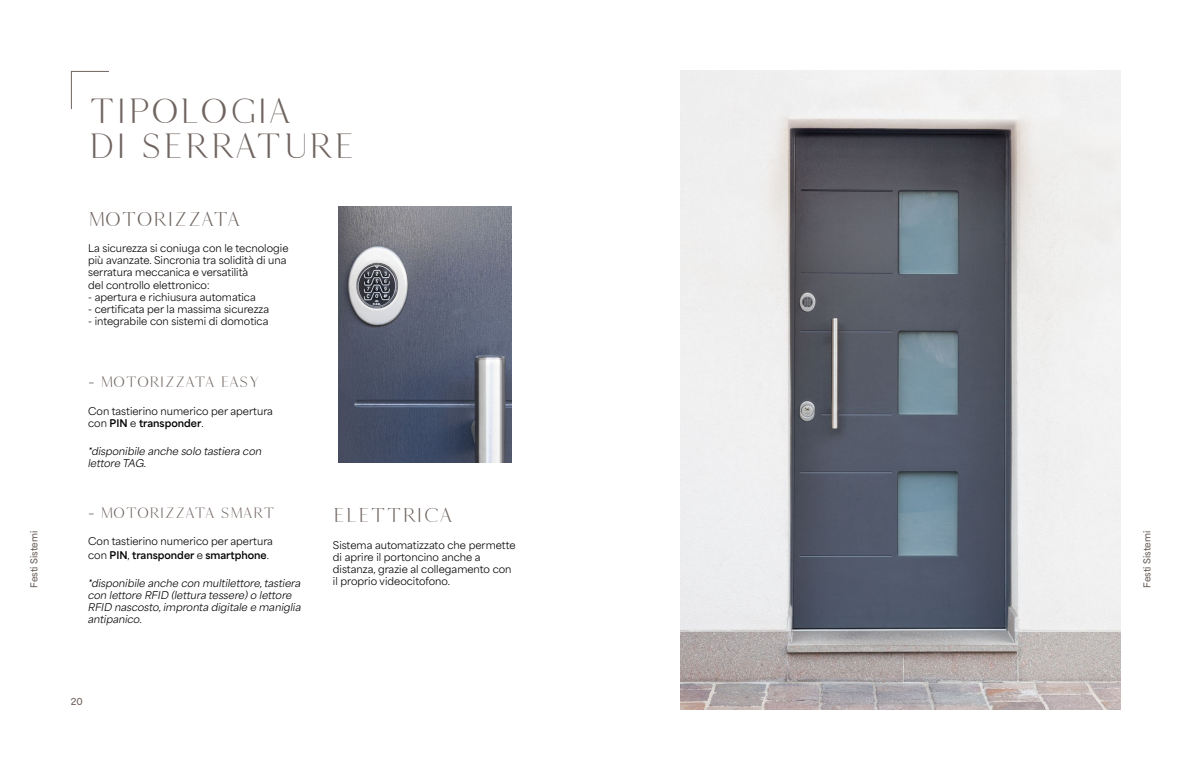
<style>
.page{position:relative;width:1191px;height:766px;background:#fff}
.page>*{position:absolute;margin:0;border:0;box-sizing:border-box;transform-origin:0 0}
.t1{font:35px/35px "MARIGOLD Regular";color:#6f645f}
.t2{font:20px "MARIGOLD Regular";color:#6f645f}
.t3{font:15px "MARIGOLD Regular";color:#6f645f}
.t4{font:10px/12px "Area Normal";color:#000}
.t5{font:italic 10px/12px "Area Normal";color:#000}
.t6{font:600 9px "Area Normal";color:#6f645f}
.s1{font-weight:700}
</style>
<div class="page">
<svg style="left:70px;top:70px;width:39px;height:39px"></svg>
<img style="left:680px;top:71px;width:440px;height:638px">
<img style="left:338px;top:206px;width:173px;height:257px">
<h1 class="t1" style="left:88px;top:94px;width:269px">TIPOLOGIA<br>DI SERRATURE</h1>
<h2 class="t2" style="left:88px;top:209px;width:154px">MOTORIZZATA</h2>
<p class="t4" style="left:88px;top:241px;width:202px">La sicurezza si coniuga con le tecnologie più avanzate. Sincronia tra solidità di una serratura meccanica e versatilità<br>del controllo elettronico:</p>
<p class="t4" style="left:88px;top:289px;width:169px">- apertura e richiusura automatica</p>
<p class="t4" style="left:88px;top:301px;width:183px">- certificata per la massima sicurezza</p>
<p class="t4" style="left:88px;top:313px;width:182px">- integrabile con sistemi di domotica</p>
<h3 class="t3" style="left:88px;top:374px;width:173px">- MOTORIZZATA EASY</h3>
<p class="t4" style="left:88px;top:404px;width:186px">Con tastierino numerico per apertura con <span class="s1">PIN</span> e <span class="s1">transponder</span>.</p>
<p class="t5" style="left:88px;top:444px;width:175px">*disponibile anche solo tastiera con lettore TAG.</p>
<h3 class="t3" style="left:88px;top:505px;width:189px">- MOTORIZZATA SMART</h3>
<h2 class="t2" style="left:333px;top:505px;width:121px">ELETTRICA</h2>
<p class="t6" style="left:26px;top:587px;width:58px;rotate:-90deg">Festi Sistemi</p>
<p class="t6" style="left:1138px;top:587px;width:58px;rotate:-90deg">Festi Sistemi</p>
<p class="t4" style="left:88px;top:533px;width:186px;line-height:14px">Con tastierino numerico per apertura con <span class="s1">PIN</span>, <span class="s1">transponder</span> e <span class="s1">smartphone</span>.</p>
<p class="t5" style="left:88px;top:576px;width:214px">*disponibile anche con multilettore, tastiera con lettore RFID (lettura tessere) o lettore RFID nascosto, impronta digitale e maniglia antipanico.</p>
<p class="t4" style="left:333px;top:537px;width:184px">Sistema automatizzato che permette di aprire il portoncino anche a distanza, grazie al collegamento con il proprio videocitofono.</p>
<p class="t6" style="left:71px;top:693px;width:13px">20</p>
</div>
